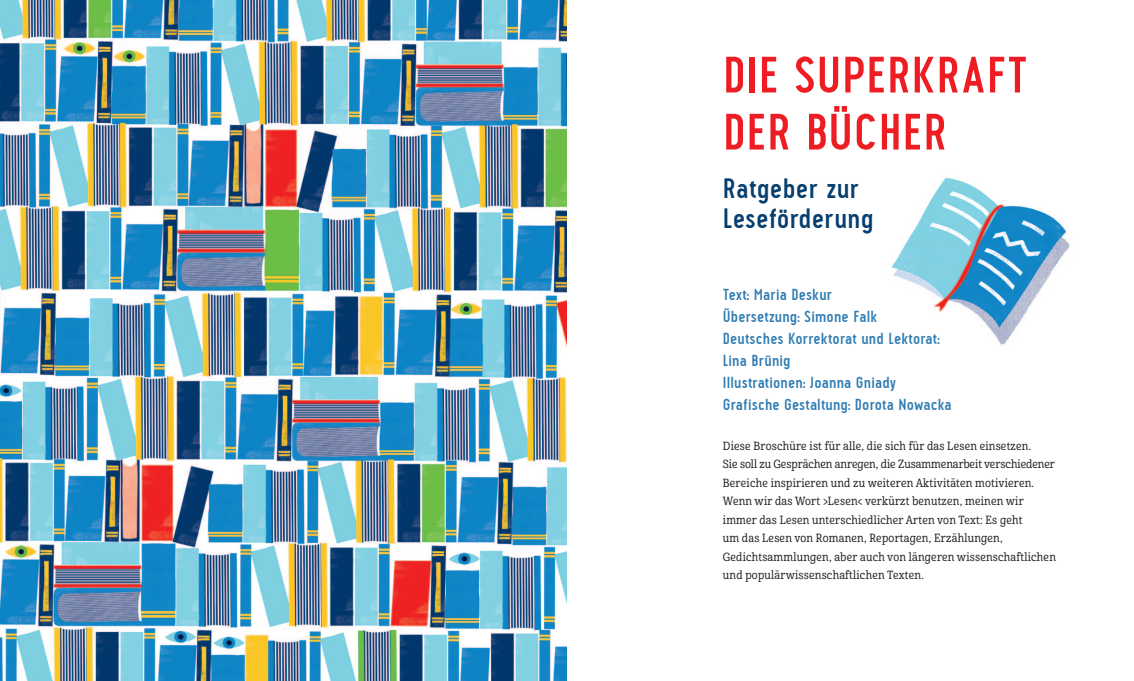
<style>
.page{position:relative;width:1134px;height:681px;background:#fff}
.page>*{position:absolute;margin:0;border:0;box-sizing:border-box;transform-origin:0 0}
.tytul_BIG{font:700 51px/57px "Pekora";letter-spacing:.01em;color:#ee1d23}
.tytul_BIG-2{font:700 28px/30.5px "Pekora";letter-spacing:.01em;color:#063f6f}
.tekst_glowny{font:700 16px/22px "Pekora";letter-spacing:.01em;color:#307cb2}
.tekst_glowny-2{font:11.5px/18.5px "Cabrito Con Med";letter-spacing:.02em;color:#231f20}
</style>
<div class="page">
<img style="left:891px;top:177px;width:179px;height:168px">
<img style="left:0;top:0;width:567px;height:680px">
<p class="tytul_BIG" style="left:723px;top:48px;width:306px">DIE SUPERKRAFT<br>DER BÜCHER</p>
<p class="tytul_BIG-2" style="left:723px;top:174px;width:152px">Ratgeber zur<br>Leseförderung</p>
<p class="tekst_glowny" style="left:723px;top:284px;width:111px">Text: Maria Deskur</p>
<p class="tekst_glowny" style="left:723px;top:306px;width:156px">Übersetzung: Simone Falk</p>
<p class="tekst_glowny" style="left:723px;top:328px;width:218px">Deutsches Korrektorat und Lektorat:<br>Lina Brünig</p>
<p class="tekst_glowny" style="left:723px;top:372px;width:175px">Illustrationen: Joanna Gniady</p>
<p class="tekst_glowny" style="left:723px;top:394px;width:230px">Grafische Gestaltung: Dorota Nowacka</p>
<p class="tekst_glowny-2" style="left:723px;top:436px;width:334px">Diese Broschüre ist für alle, die sich für das Lesen einsetzen.<br>Sie soll zu Gesprächen anregen, die Zusammenarbeit verschiedener<br>Bereiche inspirieren und zu weiteren Aktivitäten motivieren.</p>
<p class="tekst_glowny-2" style="left:723px;top:492px;width:334px">Wenn wir das Wort ›Lesen‹ verkürzt benutzen, meinen wir immer das Lesen unterschiedlicher Arten von Text: Es geht<br>um das Lesen von Romanen, Reportagen, Erzählungen, Gedichtsammlungen, aber auch von längeren wissenschaftlichen und populärwissenschaftlichen Texten.</p>
</div>
